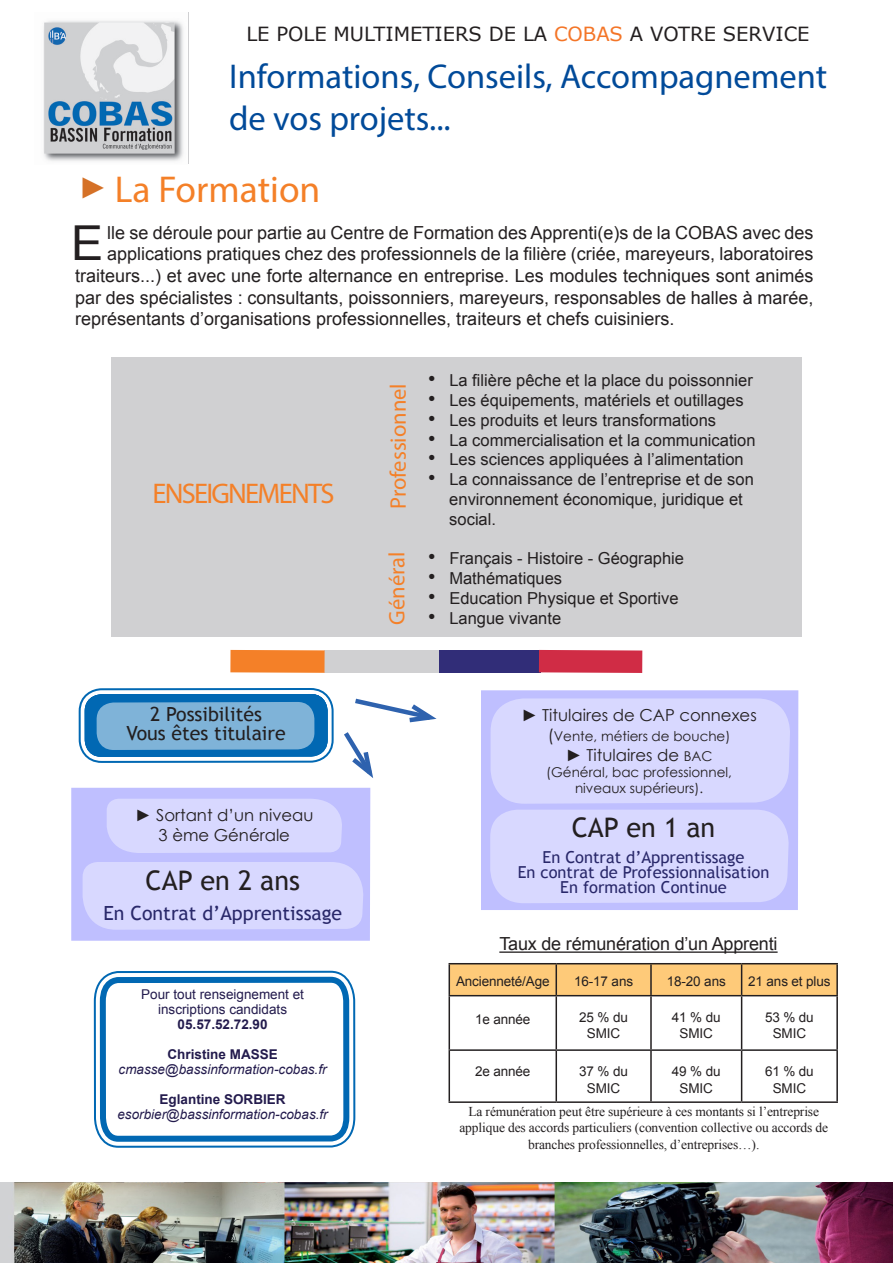
<style>
.page{position:relative;width:893px;height:1263px;background:#fff}
.page>*{position:absolute;margin:0;border:0;box-sizing:border-box;transform-origin:0 0}
.Corps_de_texte{font:48.15px "Arial";color:#231f20}
.Titre{font:37.5px "Myriad Pro";color:#f48028}
.Titre-2{font:34.5px/42px "Myriad Pro";color:#014a99}
.t1{font:30px "Times New Roman";color:#d57127}
.Vertical{font:28.5px "Myriad Pro";letter-spacing:-.06em;color:#f48028}
.t2{font:27px "Trebuchet MS";color:#231f20}
.Vertical-2{font:22.5px "Myriad Pro";color:#f48028}
.t3{font:19.5px "MS Reference Sans Serif";color:#231f20}
.t4{font:19.5px "Trebuchet MS";color:#231f20}
.t5{font:19.5px "Trebuchet MS";color:#29286a}
.Corps_de_texte-2{font:18px "Arial";color:#231f20}
.t6{font:16.5px/19.8px "Arial";color:#231f20}
.t7{font:16.5px "Trebuchet MS";color:#29286a}
.web{font:16.5px "Century Gothic";color:#231f20}
.t8{font:13.5px/16.2px "Times New Roman";letter-spacing:-.01em;color:#231f20;text-align:center}
.t9{font:13.5px/16.2px "Arial";letter-spacing:-.01em;color:#231f20;text-align:center}
.web-2{font:13.5px "Century Gothic";color:#231f20}
.t10{font:italic 13.5px "Arial";color:#231b4d}
.t11{font:13.5px "Arial";color:#231b4d}
.t12{font:700 13.5px "Arial";color:#231b4d}
.s1{color:#f47527}
.s2{font-size:21px}
.s3{font-size:16.5px}
.s4{font-size:13.5px}
</style>
<div class="page">
<div style="left:438px;top:650px;width:103px;height:23px;background:#312d78"></div>
<div style="left:324px;top:650px;width:115px;height:23px;background:#d0d0d2"></div>
<svg style="left:539px;top:650px;width:103px;height:23px;background:#d03049"></svg>
<div style="left:112px;top:357px;width:690px;height:279px;background:#d0d0d2"></div>
<div style="left:71px;top:788px;width:299px;height:153px;background:#bfbfff"></div>
<svg style="left:83px;top:863px;width:280px;height:63px"></svg>
<svg style="left:93px;top:636px;width:263px;height:547px"></svg>
<svg style="left:97px;top:12px;width:255px;height:1171px"></svg>
<svg style="left:450px;top:964px;width:386px;height:31px;background:#f9c677"></svg>
<hr style="left:449px;top:963px;width:107px;height:1px;background:#231f20">
<hr style="left:449px;top:964px;width:1px;height:31px;background:#231f20">
<hr style="left:556px;top:963px;width:95px;height:1px;background:#231f20">
<hr style="left:555px;top:964px;width:2px;height:31px;background:#231f20">
<hr style="left:651px;top:963px;width:91px;height:1px;background:#231f20">
<hr style="left:650px;top:964px;width:2px;height:31px;background:#231f20">
<hr style="left:742px;top:963px;width:96px;height:1px;background:#231f20">
<hr style="left:741px;top:964px;width:1px;height:31px;background:#231f20">
<hr style="left:836px;top:964px;width:2px;height:31px;background:#231f20">
<hr style="left:449px;top:995px;width:107px;height:1px;background:#231f20">
<hr style="left:449px;top:996px;width:1px;height:53px;background:#231f20">
<hr style="left:556px;top:995px;width:95px;height:1px;background:#231f20">
<hr style="left:555px;top:996px;width:2px;height:53px;background:#231f20">
<hr style="left:651px;top:995px;width:91px;height:1px;background:#231f20">
<hr style="left:650px;top:996px;width:2px;height:53px;background:#231f20">
<hr style="left:742px;top:995px;width:96px;height:1px;background:#231f20">
<hr style="left:741px;top:996px;width:1px;height:53px;background:#231f20">
<hr style="left:836px;top:996px;width:2px;height:53px;background:#231f20">
<hr style="left:449px;top:1049px;width:107px;height:2px;background:#231f20">
<hr style="left:449px;top:1051px;width:1px;height:50px;background:#231f20">
<hr style="left:556px;top:1049px;width:95px;height:2px;background:#231f20">
<hr style="left:555px;top:1051px;width:2px;height:50px;background:#231f20">
<hr style="left:651px;top:1049px;width:91px;height:2px;background:#231f20">
<hr style="left:650px;top:1051px;width:2px;height:50px;background:#231f20">
<hr style="left:742px;top:1049px;width:96px;height:2px;background:#231f20">
<hr style="left:741px;top:1051px;width:1px;height:50px;background:#231f20">
<hr style="left:836px;top:1051px;width:2px;height:50px;background:#231f20">
<hr style="left:449px;top:1101px;width:107px;height:2px;background:#231f20">
<hr style="left:556px;top:1101px;width:95px;height:2px;background:#231f20">
<hr style="left:651px;top:1101px;width:91px;height:2px;background:#231f20">
<hr style="left:742px;top:1101px;width:96px;height:2px;background:#231f20">
<hr style="left:499px;top:951px;width:279px;height:2px;background:#231f20">
<div style="left:481px;top:690px;width:317px;height:220px;background:#bfbfff"></div>
<div style="left:491px;top:698px;width:300px;height:106px;background:#d8d8ff"></div>
<div style="left:490px;top:810px;width:300px;height:93px;background:#d8d8ff"></div>
<div style="left:79px;top:688px;width:255px;height:75px;border:2px solid #0168b3;border-radius:22px"></div>
<svg style="left:85px;top:694px;width:243px;height:63px;background:#579bcc"></svg>
<svg style="left:340px;top:695px;width:97px;height:89px"></svg>
<img style="left:43px;top:13px;width:145px;height:151px">
<img style="left:0;top:1183px;width:893px;height:80px">
<p class="t3" style="left:246px;top:21px;width:565px">LE POLE MULTIMETIERS DE LA <span class="s1">COBAS</span> A VOTRE SERVICE</p>
<p class="Titre-2" style="left:229px;top:54px;width:600px">Informations, Conseils, Accompagnement de vos projets...</p>
<p class="t1" style="left:78px;top:167px;width:31px">►</p>
<p class="Titre" style="left:115px;top:166px;width:207px">La Formation</p>
<p class="Corps_de_texte" style="left:71px;top:212px;width:34px">E</p>
<p class="Corps_de_texte-2" style="left:107px;top:221px;width:708px">lle se déroule pour partie au Centre de Formation des Apprenti(e)s de la COBAS avec des</p>
<p class="Corps_de_texte-2" style="left:107px;top:242px;width:708px">applications pratiques chez des professionnels de la filière (criée, mareyeurs, laboratoires</p>
<p class="Corps_de_texte-2" style="left:75px;top:264px;width:740px">traiteurs...) et avec une forte alternance en entreprise. Les modules techniques sont animés</p>
<p class="Corps_de_texte-2" style="left:75px;top:286px;width:740px">par des spécialistes : consultants, poissonniers, mareyeurs, responsables de halles à marée,</p>
<p class="Corps_de_texte-2" style="left:75px;top:307px;width:601px">représentants d’organisations professionnelles, traiteurs et chefs cuisiniers.</p>
<p class="Vertical" style="left:152px;top:475px;width:184px">ENSEIGNEMENTS</p>
<p class="t4" style="left:150px;top:702px;width:113px">2 Possibilités</p>
<p class="t4" style="left:126px;top:722px;width:161px">Vous êtes titulaire</p>
<p class="web" style="left:135px;top:804px;width:180px">► Sortant d’un niveau</p>
<p class="web" style="left:159px;top:824px;width:133px">3 ème Générale</p>
<p class="t2" style="left:146px;top:864px;width:156px">CAP en 2 ans</p>
<p class="t5" style="left:104px;top:901px;width:240px">En Contrat d’Apprentissage</p>
<p class="t11" style="left:141px;top:985px;width:164px">Pour tout renseignement et</p>
<p class="t11" style="left:158px;top:1000px;width:131px">inscriptions candidats</p>
<p class="t12" style="left:178px;top:1015px;width:92px">05.57.52.72.90</p>
<p class="t12" style="left:167px;top:1045px;width:112px">Christine MASSE</p>
<p class="t10" style="left:119px;top:1061px;width:210px">cmasse@bassinformation-cobas.fr</p>
<p class="t12" style="left:160px;top:1090px;width:128px">Eglantine SORBIER</p>
<p class="t10" style="left:117px;top:1106px;width:212px">esorbier@bassinformation-cobas.fr</p>
<p class="Vertical-2" style="left:384px;top:509px;width:127px;rotate:-90deg">Professionnel</p>
<p class="Vertical-2" style="left:383px;top:625px;width:75px;rotate:-90deg">Général</p>
<p class="t6" style="left:428px;top:371px;width:326px"><span class="s2">•</span> La filière pêche et la place du poissonnier</p>
<p class="t6" style="left:428px;top:390px;width:317px"><span class="s2">•</span> Les équipements, matériels et outillages</p>
<p class="t6" style="left:428px;top:410px;width:290px"><span class="s2">•</span> Les produits et leurs transformations</p>
<p class="t6" style="left:428px;top:430px;width:329px"><span class="s2">•</span> La commercialisation et la communication</p>
<p class="t6" style="left:428px;top:450px;width:317px"><span class="s2">•</span> Les sciences appliquées à l’alimentation</p>
<p class="t6" style="left:449px;top:470px;width:306px;text-indent:-21px"><span class="s2">•</span> La connaissance de l’entreprise et de son environnement économique, juridique et social.</p>
<p class="t6" style="left:428px;top:549px;width:257px"><span class="s2">•</span> Français - Histoire - Géographie</p>
<p class="t6" style="left:428px;top:569px;width:136px"><span class="s2">•</span> Mathématiques</p>
<p class="t6" style="left:428px;top:588px;width:252px"><span class="s2">•</span> Education Physique et Sportive</p>
<p class="t6" style="left:428px;top:608px;width:135px"><span class="s2">•</span> Langue vivante</p>
<p class="web" style="left:521px;top:704px;width:237px">► Titulaires de CAP connexes</p>
<p class="web-2" style="left:548px;top:727px;width:184px"><span class="s3">(</span>Vente, métiers de bouche)</p>
<p class="web" style="left:566px;top:743px;width:148px">► Titulaires de <span class="s4">BAC</span></p>
<p class="web-2" style="left:546px;top:763px;width:187px">(Général, bac professionnel,</p>
<p class="web-2" style="left:575px;top:779px;width:130px">niveaux supérieurs).</p>
<p class="t2" style="left:572px;top:811px;width:145px">CAP en 1 an</p>
<p class="t7" style="left:542px;top:847px;width:203px">En Contrat d’Apprentissage</p>
<p class="t7" style="left:518px;top:862px;width:253px">En contrat de Professionnalisation</p>
<p class="t7" style="left:560px;top:877px;width:168px">En formation Continue</p>
<p class="Corps_de_texte-2" style="left:499px;top:932px;width:280px">Taux de rémunération d’un Apprenti</p>
<p class="t9" style="left:456px;top:973px;width:95px">Ancienneté/Age</p>
<p class="t9" style="left:574px;top:973px;width:60px">16-17 ans</p>
<p class="t9" style="left:667px;top:973px;width:60px">18-20 ans</p>
<p class="t9" style="left:748px;top:973px;width:84px">21 ans et plus</p>
<p class="t9" style="left:475px;top:1011px;width:57px">1e année</p>
<p class="t9" style="left:579px;top:1009px;width:50px">25 % du<br>SMIC</p>
<p class="t9" style="left:672px;top:1009px;width:50px">41 % du<br>SMIC</p>
<p class="t9" style="left:765px;top:1009px;width:50px">53 % du<br>SMIC</p>
<p class="t9" style="left:475px;top:1064px;width:57px">2e année</p>
<p class="t9" style="left:579px;top:1064px;width:50px">37 % du<br>SMIC</p>
<p class="t9" style="left:672px;top:1064px;width:50px">49 % du<br>SMIC</p>
<p class="t9" style="left:765px;top:1064px;width:50px">61 % du<br>SMIC</p>
<p class="t8" style="left:468px;top:1103px;width:352px">La rémunération peut être supérieure à ces montants si l’entreprise</p>
<p class="t8" style="left:459px;top:1119px;width:370px">applique des accords particuliers (convention collective ou accords de branches professionnelles, d’entreprises…).</p>
</div>
